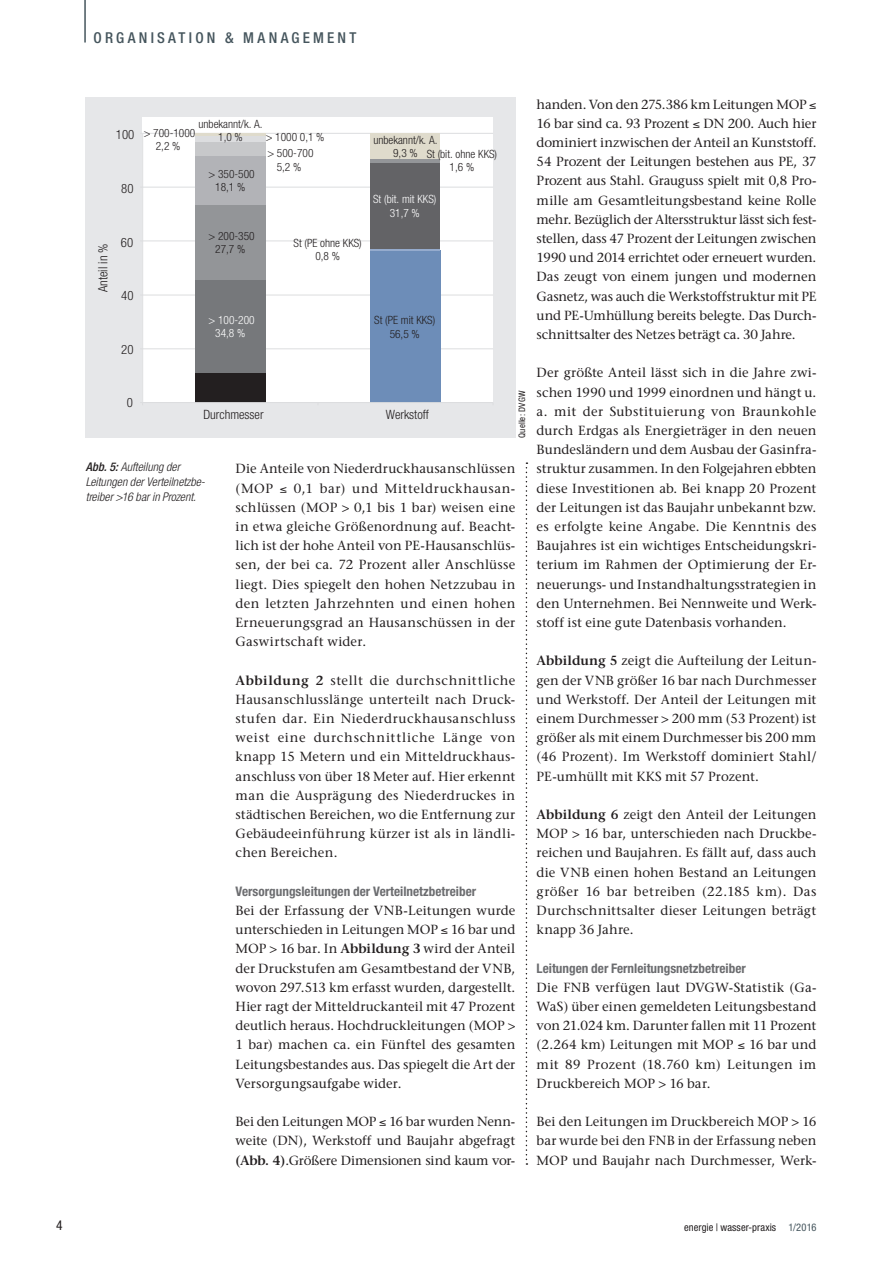
<style>
.page{position:relative;width:893px;height:1263px;background:#fff}
.page>*{position:absolute;margin:0;border:0;box-sizing:border-box;transform-origin:0 0}
.t1{font:500 condensed 15px "Helvetica Neue LT Std";letter-spacing:.215em;color:#45555d}
.t2{font:condensed 13.5px "Helvetica Neue LT Std";color:#231f20}
.t3{font:13.2px/19.2px "Stone Serif";letter-spacing:.005em;color:#231f20;text-align:justify}
.t4{font:700 condensed 13.2px "Helvetica Neue LT Std";color:#6c6d70}
.t5{font:300 condensed 12.75px "Helvetica Neue LT Std";color:#231f20}
.t6{font:italic 300 condensed 12px/15px "Helvetica Neue LT Std";letter-spacing:.005em;color:#231f20}
.t7{font:300 condensed 11.4px/13.4px "Helvetica Neue LT Std";color:#231f20;text-align:center}
.t8{font:300 condensed 11.4px/13.4px "Helvetica Neue LT Std";color:#fff;text-align:center}
.t9{font:condensed 10.5px "Helvetica Neue LT Std";letter-spacing:.005em;color:#231f20}
.t10{font:condensed 9px "Helvetica Neue LT Std";letter-spacing:.02em;color:#231f20}
.s1{font-weight:500}
.s2{font-weight:600}
.s3{color:#45555d}
</style>
<div class="page">
<hr style="left:84px;top:0;width:2px;height:43px;background:#45555d">
<div style="left:85px;top:98px;width:430px;height:340px;background:#e6e7e9"></div>
<div style="left:142px;top:118px;width:350px;height:284px;background:#fff"></div>
<hr style="left:143px;top:348px;width:350px;height:1px;background:#dcdddf">
<hr style="left:143px;top:295px;width:350px;height:1px;background:#dcdddf">
<hr style="left:143px;top:241px;width:350px;height:1px;background:#dcdddf">
<hr style="left:143px;top:187px;width:350px;height:1px;background:#dcdddf">
<hr style="left:143px;top:133px;width:350px;height:1px;background:#dcdddf">
<div style="left:195px;top:373px;width:70px;height:30px;background:#231f20"></div>
<div style="left:195px;top:279px;width:70px;height:94px;background:#76787b"></div>
<div style="left:195px;top:205px;width:70px;height:74px;background:#939598"></div>
<div style="left:195px;top:156px;width:70px;height:49px;background:#b2b3b7"></div>
<div style="left:195px;top:142px;width:70px;height:14px;background:#c7c8ca"></div>
<div style="left:195px;top:136px;width:70px;height:6px;background:#dcdddf"></div>
<hr style="left:195px;top:136px;width:70px;height:1px;background:#708aae">
<hr style="left:195px;top:133px;width:70px;height:3px;background:#dfdbcc">
<div style="left:370px;top:250px;width:71px;height:152px;background:#6d8db8"></div>
<hr style="left:370px;top:248px;width:70px;height:3px;background:#95abcd">
<div style="left:370px;top:163px;width:70px;height:85px;background:#636366"></div>
<hr style="left:370px;top:159px;width:70px;height:4px;background:#939598">
<div style="left:370px;top:133px;width:70px;height:26px;background:#dfdbcc"></div>
<hr style="left:142px;top:133px;width:1px;height:270px;background:#dcdddf">
<hr style="left:143px;top:402px;width:350px;height:1px;background:#dcdddf">
<svg style="left:526px;top:462px;width:1px;height:703px"></svg>
<p class="t2" style="left:56px;top:1218px;width:8px">4</p>
<p class="t1" style="left:94px;top:28px;width:264px">ORGANISATION &amp; MANAGEM ENT</p>
<p class="t5" style="left:116px;top:128px;width:20px">100</p>
<p class="t5" style="left:121px;top:181px;width:14px">80</p>
<p class="t7" style="left:198px;top:117px;width:66px">unbekannt/k. A.<br>1,0 %</p>
<p class="t7" style="left:144px;top:126px;width:53px">&gt; 700-1000<br>2,2 %</p>
<p class="t7" style="left:266px;top:130px;width:60px">&gt; 1000 0,1 %</p>
<p class="t7" style="left:267px;top:147px;width:48px">&gt; 500-700<br>5,2 %</p>
<p class="t7" style="left:209px;top:167px;width:48px">&gt; 350-500<br>18,1 %</p>
<p class="t5" style="left:96px;top:292px;width:50px;rotate:-90deg">Anteil in %</p>
<p class="t5" style="left:121px;top:235px;width:14px">60</p>
<p class="t5" style="left:121px;top:289px;width:14px">40</p>
<p class="t5" style="left:121px;top:343px;width:14px">20</p>
<p class="t7" style="left:209px;top:229px;width:48px">&gt; 200-350<br>27,7 %</p>
<p class="t8" style="left:209px;top:313px;width:48px">&gt; 100-200<br>34,8 %</p>
<p class="t7" style="left:294px;top:236px;width:70px">St (PE ohne KKS)<br>0,8 %</p>
<p class="t7" style="left:373px;top:133px;width:66px">unbekannt/k. A.<br>9,3 %</p>
<p class="t7" style="left:427px;top:147px;width:72px">St (bit. ohne KKS)<br>1,6 %</p>
<p class="t8" style="left:373px;top:193px;width:65px">St (bit. mit KKS)<br>31,7 %</p>
<p class="t7" style="left:374px;top:313px;width:63px">St (PE mit KKS)<br>56,5 %</p>
<p class="t5" style="left:127px;top:396px;width:8px">0</p>
<p class="t10" style="left:517px;top:438px;width:49px;rotate:-90deg">Quelle: DVGW</p>
<p class="t6" style="left:86px;top:460px;width:121px"><span class="s1">Abb. 5:</span> Aufteilung der<br>Leitungen der Verteilnetzbe&shy;treiber &gt;16 bar in Prozent.</p>
<p class="t5" style="left:203px;top:408px;width:62px">Durchmesser</p>
<p class="t5" style="left:386px;top:408px;width:45px">Werkstoff</p>
<p class="t3" style="left:236px;top:459px;width:281px">Die Anteile von Niederdruckhausanschlüssen (MOP ≤ 0,1 bar) und Mitteldruckhausan&shy;schlüssen (MOP &gt; 0,1 bis 1 bar) weisen eine in etwa gleiche Größenordnung auf. Beacht&shy;lich ist der hohe Anteil von PE-Hausanschlüs&shy;sen, der bei ca. 72 Prozent aller Anschlüsse liegt. Dies spiegelt den hohen Netzzubau in den letzten Jahrzehnten und einen hohen Erneuerungsgrad an Hausanschüssen in der Gaswirtschaft wider.</p>
<p class="t3" style="left:236px;top:670px;width:281px"><span class="s2">Abbildung 2</span> stellt die durchschnittliche Hausanschlusslänge unterteilt nach Druck&shy;stufen dar. Ein Niederdruckhausanschluss weist eine durchschnittliche Länge von knapp 15 Metern und ein Mitteldruckhaus&shy;anschluss von über 18 Meter auf. Hier erkennt man die Ausprägung des Niederdruckes in städtischen Bereichen, wo die Entfernung zur Gebäudeeinführung kürzer ist als in ländli&shy;chen Bereichen.</p>
<p class="t4" style="left:236px;top:883px;width:242px">Versorgungsleitungen der Verteilnetzbetreiber</p>
<p class="t3" style="left:236px;top:901px;width:281px">Bei der Erfassung der VNB-Leitungen wurde unterschieden in Leitungen MOP ≤ 16 bar und MOP &gt; 16 bar. In <span class="s2">Abbildung 3</span> wird der Anteil der Druckstufen am Gesamtbestand der VNB, wovon 297.513 km erfasst wurden, dargestellt.<br>Hier ragt der Mitteldruckanteil mit 47 Prozent deutlich heraus. Hochdruckleitungen (MOP &gt; 1 bar) machen ca. ein Fünftel des gesamten Leitungsbestandes aus. Das spiegelt die Art der Versorgungsaufgabe wider.</p>
<p class="t3" style="left:236px;top:1112px;width:281px">Bei den Leitungen MOP ≤ 16 bar wurden Nenn&shy;weite (DN), Werkstoff und Baujahr abgefragt <span class="s2">(Abb. 4)</span>.Größere Dimensionen sind kaum vor-</p>
<p class="t3" style="left:537px;top:94px;width:281px">handen. Von den 275.386 km Leitungen MOP ≤ 16 bar sind ca. 93 Prozent ≤ DN 200. Auch hier dominiert inzwischen der Anteil an Kunststoff.<br>54 Prozent der Leitungen bestehen aus PE, 37<br>Prozent aus Stahl. Grauguss spielt mit 0,8 Pro&shy;mille am Gesamtleitungsbestand keine Rolle mehr. Bezüglich der Altersstruktur lässt sich fest&shy;stellen, dass 47 Prozent der Leitungen zwischen 1990 und 2014 errichtet oder erneuert wurden.<br>Das zeugt von einem jungen und modernen Gasnetz, was auch die Werkstoffstruktur mit PE und PE-Umhüllung bereits belegte. Das Durch&shy;schnittsalter des Netzes beträgt ca. 30 Jahre.</p>
<p class="t3" style="left:537px;top:363px;width:281px">Der größte Anteil lässt sich in die Jahre zwi&shy;schen 1990 und 1999 einordnen und hängt u. a. mit der Substituierung von Braunkohle durch Erdgas als Energieträger in den neuen Bundesländern und dem Ausbau der Gasinfra&shy;struktur zusammen. In den Folgejahren ebbten diese Investitionen ab. Bei knapp 20 Prozent der Leitungen ist das Baujahr unbekannt bzw. es erfolgte keine Angabe. Die Kenntnis des Baujahres ist ein wichtiges Entscheidungskri&shy;terium im Rahmen der Optimierung der Er&shy;neuerungs- und Instandhaltungsstrategien in den Unternehmen. Bei Nennweite und Werk&shy;stoff ist eine gute Datenbasis vorhanden.</p>
<p class="t3" style="left:537px;top:651px;width:281px"><span class="s2">Abbildung 5</span> zeigt die Aufteilung der Leitun&shy;gen der VNB größer 16 bar nach Durchmesser und Werkstoff. Der Anteil der Leitungen mit einem Durchmesser &gt; 200 mm (53 Prozent) ist größer als mit einem Durchmesser bis 200 mm (46 Prozent). Im Werkstoff dominiert Stahl/ PE-umhüllt mit KKS mit 57 Prozent.</p>
<p class="t3" style="left:537px;top:805px;width:281px"><span class="s2">Abbildung 6</span> zeigt den Anteil der Leitungen MOP &gt; 16 bar, unterschieden nach Druckbe&shy;reichen und Baujahren. Es fällt auf, dass auch die VNB einen hohen Bestand an Leitungen größer 16 bar betreiben (22.185 km). Das Durchschnittsalter dieser Leitungen beträgt knapp 36 Jahre.</p>
<p class="t4" style="left:537px;top:960px;width:211px">Leitungen der Fernleitungsnetzbetreiber</p>
<p class="t3" style="left:537px;top:978px;width:281px">Die FNB verfügen laut DVGW-Statistik (Ga-WaS) über einen gemeldeten Leitungsbestand von 21.024 km. Darunter fallen mit 11 Prozent (2.264 km) Leitungen mit MOP ≤ 16 bar und mit 89 Prozent (18.760 km) Leitungen im Druckbereich MOP &gt; 16 bar.</p>
<p class="t3" style="left:537px;top:1112px;width:281px">Bei den Leitungen im Druckbereich MOP &gt; 16 bar wurde bei den FNB in der Erfassung neben MOP und Baujahr nach Durchmesser, Werk-</p>
<p class="t9" style="left:684px;top:1221px;width:134px">energie | wasser-praxis <span class="s3">1/2016</span></p>
</div>
